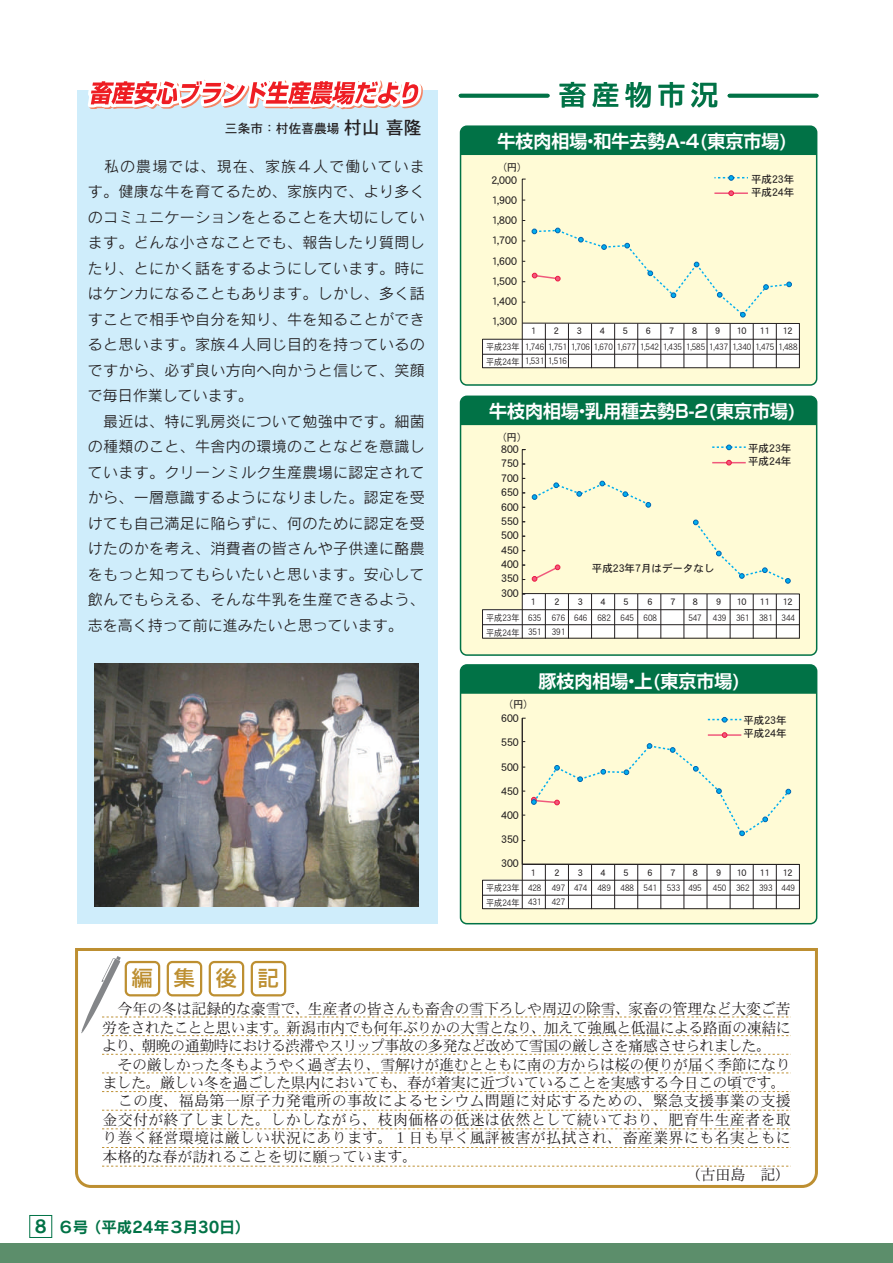
<style>
.page{position:relative;width:893px;height:1263px;background:#fff}
.page>*{position:absolute;margin:0;border:0;box-sizing:border-box;transform-origin:0 0}
.t1{font:500 27px "Shin Go";letter-spacing:.22em;color:#017246}
.t2{font:500 21px "Shin Go Pro";color:#bd8f31}
.t3{font:700 18px "Shin Go Pro De";color:#fff}
.t4{font:15.6px "Rodin CID B";letter-spacing:-.01em;color:#017246}
.t5{font:15px/25.5px "Rodin CID M";letter-spacing:.02em;color:#231f20}
.t6{font:15px/18.5px "DFPHS Mincho CID W3";color:#231f20;text-align:justify}
.t7{font:15px "DFPHS Mincho CID W3";letter-spacing:.02em;color:#231f20}
.t8{font:15px "DFPHS Mincho CID W3";letter-spacing:-.03em;color:#231f20}
.t9{font:15px "DFPHS Mincho CID W3";letter-spacing:-.025em;color:#231f20}
.t10{font:12.75px "DFPHS Gothic CID W5";color:#231f20}
.t11{font:10.5px/14.4px "DFPHS Gothic CID W5";color:#231f20}
.t12{font:10.5px "MS Gothic";color:#231f20}
.t13{font:9px/14.7px "DFPHS Gothic CID W3";color:#231f20;scale:.9 1}
.t14{font:9px "DFPHS Gothic CID W5";color:#231f20}
.s1{font-size:18px}
.s2{font-size:17.25px}
</style>
<div class="page">
<div style="left:0;top:1244px;width:893px;height:19px;background:#5c8e6b"></div>
<svg style="left:75px;top:948px;width:743px;height:240px"></svg>
<div style="left:461px;top:126px;width:356px;height:259px;background:#fffbd6;border-radius:6px"></div>
<div style="left:460px;top:125px;width:357px;height:261px;border:2px solid #017246;border-radius:6px"></div>
<div style="left:461px;top:396px;width:356px;height:259px;background:#fffbd6;border-radius:6px"></div>
<div style="left:460px;top:396px;width:357px;height:260px;border:2px solid #017246;border-radius:6px"></div>
<div style="left:461px;top:665px;width:356px;height:259px;background:#fffbd6;border-radius:6px"></div>
<div style="left:460px;top:664px;width:357px;height:260px;border:2px solid #017246;border-radius:6px"></div>
<div style="left:77px;top:90px;width:360px;height:834px;background:#cfedfb"></div>
<svg style="left:102px;top:1054px;width:689px;height:1px"></svg>
<svg style="left:102px;top:1072px;width:689px;height:1px"></svg>
<svg style="left:102px;top:1091px;width:689px;height:1px"></svg>
<svg style="left:102px;top:1110px;width:689px;height:1px"></svg>
<svg style="left:102px;top:1128px;width:689px;height:1px"></svg>
<svg style="left:102px;top:1166px;width:689px;height:1px"></svg>
<svg style="left:102px;top:1147px;width:689px;height:1px"></svg>
<svg style="left:81px;top:956px;width:710px;height:80px"></svg>
<img style="left:94px;top:663px;width:325px;height:243px">
<svg style="left:88px;top:79px;width:335px;height:31px"></svg>
<div style="left:29px;top:1215px;width:23px;height:23px;border:1px solid #017246"></div>
<svg style="left:460px;top:94px;width:88px;height:4px"></svg>
<svg style="left:729px;top:94px;width:88px;height:4px"></svg>
<div style="left:461px;top:126px;width:356px;height:29px;background:#017246"></div>
<div style="left:461px;top:396px;width:356px;height:29px;background:#017246"></div>
<div style="left:461px;top:665px;width:356px;height:29px;background:#017246"></div>
<svg style="left:482px;top:175px;width:318px;height:194px"></svg>
<svg style="left:482px;top:445px;width:318px;height:194px"></svg>
<svg style="left:482px;top:717px;width:318px;height:193px"></svg>
<p class="t10" style="left:225px;top:121px;width:198px">三条市：村佐喜農場 <span class="s1">村山 喜隆</span></p>
<p class="t5" style="left:88px;top:153px;width:338px">　私の農場では、現在、家族４人で働いています。健康な牛を育てるため、家族内で、より多くのコミュニケーションをとることを大切にしています。どんな小さなことでも、報告したり質問したり、とにかく話をするようにしています。時にはケンカになることもあります。しかし、多く話すことで相手や自分を知り、牛を知ることができると思います。家族４人同じ目的を持っているのですから、必ず良い方向へ向かうと信じて、笑顔で毎日作業しています。<br>　最近は、特に乳房炎について勉強中です。細菌の種類のこと、牛舎内の環境のことなどを意識しています。クリーンミルク生産農場に認定されてから、一層意識するようになりました。認定を受けても自己満足に陥らずに、何のために認定を受けたのかを考え、消費者の皆さんや子供達に酪農をもっと知ってもらいたいと思います。安心して飲んでもらえる、そんな牛乳を生産できるよう、志を高く持って前に進みたいと思っています。</p>
<h2 class="t2" style="left:132px;top:960px;width:149px">編集後記</h2>
<h1 class="t1" style="left:559px;top:77px;width:160px">畜産物市況</h1>
<p class="t3" style="left:498px;top:126px;width:291px">牛枝肉相場・和牛去勢A-4(東京市場)</p>
<p class="t12" style="left:502px;top:162px;width:22px">(円)</p>
<p class="t11" style="left:491px;top:170px;width:27px;line-height:20.2px;text-align:justify">2,000<br>1,900<br>1,800<br>1,700<br>1,600<br>1,500<br>1,400<br>1,300</p>
<p class="t11" style="left:751px;top:173px;width:45px;line-height:12.6px">平成23年平成24年</p>
<p class="t14" style="left:531px;top:326px;width:7px">1</p>
<p class="t14" style="left:554px;top:326px;width:7px">2</p>
<p class="t14" style="left:577px;top:326px;width:7px">3</p>
<p class="t14" style="left:600px;top:326px;width:7px">4</p>
<p class="t14" style="left:623px;top:326px;width:7px">5</p>
<p class="t14" style="left:646px;top:326px;width:7px">6</p>
<p class="t14" style="left:669px;top:326px;width:7px">7</p>
<p class="t14" style="left:692px;top:326px;width:7px">8</p>
<p class="t14" style="left:715px;top:326px;width:7px">9</p>
<p class="t14" style="left:736px;top:326px;width:12px">10</p>
<p class="t14" style="left:759px;top:326px;width:12px">11</p>
<p class="t14" style="left:783px;top:326px;width:12px">12</p>
<p class="t13" style="left:486px;top:339px;width:92px">平成23年<br>平成24年 1,531 1,516</p>
<p class="t13" style="left:525px;top:340px;width:304px">1,746 1,751 1,706 1,670 1,677 1,542 1,435 1,585 1,437 1,340 1,475 1,488</p>
<p class="t3" style="left:489px;top:396px;width:308px">牛枝肉相場・乳用種去勢B-2(東京市場)</p>
<p class="t12" style="left:501px;top:432px;width:22px">(円)</p>
<p class="t11" style="left:501px;top:442px;width:19px;text-align:justify">800<br>750<br>700<br>650<br>600<br>550<br>500<br>450<br>400<br>350<br>300</p>
<p class="t11" style="left:748px;top:442px;width:45px;line-height:12.6px">平成23年平成24年</p>
<p class="t11" style="left:592px;top:561px;width:124px">平成23年7月はデータなし</p>
<p class="t14" style="left:530px;top:597px;width:7px">1</p>
<p class="t14" style="left:555px;top:597px;width:7px">2</p>
<p class="t14" style="left:578px;top:597px;width:7px">3</p>
<p class="t14" style="left:600px;top:597px;width:7px">4</p>
<p class="t14" style="left:623px;top:597px;width:7px">5</p>
<p class="t14" style="left:647px;top:597px;width:7px">6</p>
<p class="t14" style="left:670px;top:597px;width:7px">7</p>
<p class="t14" style="left:693px;top:597px;width:7px">8</p>
<p class="t14" style="left:716px;top:597px;width:7px">9</p>
<p class="t14" style="left:736px;top:597px;width:12px">10</p>
<p class="t14" style="left:759px;top:597px;width:12px">11</p>
<p class="t14" style="left:783px;top:597px;width:12px">12</p>
<p class="t13" style="left:486px;top:610px;width:89px;line-height:14.1px">平成23年<br>平成24年 351 391</p>
<p class="t13" style="left:528px;top:610px;width:145px">635 676 646 682 645 608</p>
<p class="t13" style="left:688px;top:610px;width:120px">547 439 361 381 344</p>
<p class="t3" style="left:538px;top:666px;width:203px">豚枝肉相場・上(東京市場)</p>
<p class="t12" style="left:508px;top:699px;width:22px">(円)</p>
<p class="t11" style="left:501px;top:711px;width:19px">600</p>
<p class="t11" style="left:501px;top:735px;width:19px">550</p>
<p class="t11" style="left:501px;top:759px;width:19px">500</p>
<p class="t11" style="left:501px;top:783px;width:19px">450</p>
<p class="t11" style="left:501px;top:808px;width:19px">400</p>
<p class="t11" style="left:501px;top:832px;width:19px">350</p>
<p class="t11" style="left:501px;top:856px;width:19px">300</p>
<p class="t11" style="left:743px;top:714px;width:45px;line-height:12.6px">平成23年平成24年</p>
<p class="t14" style="left:530px;top:867px;width:7px">1</p>
<p class="t14" style="left:555px;top:867px;width:7px">2</p>
<p class="t14" style="left:578px;top:867px;width:7px">3</p>
<p class="t14" style="left:600px;top:867px;width:7px">4</p>
<p class="t14" style="left:623px;top:867px;width:7px">5</p>
<p class="t14" style="left:647px;top:867px;width:7px">6</p>
<p class="t14" style="left:670px;top:867px;width:7px">7</p>
<p class="t14" style="left:693px;top:867px;width:7px">8</p>
<p class="t14" style="left:716px;top:867px;width:7px">9</p>
<p class="t14" style="left:736px;top:867px;width:12px">10</p>
<p class="t14" style="left:759px;top:867px;width:12px">11</p>
<p class="t14" style="left:783px;top:867px;width:12px">12</p>
<p class="t13" style="left:486px;top:880px;width:89px">平成23年<br>平成24年 431 427</p>
<p class="t13" style="left:528px;top:881px;width:298px">428 497 474 489 488 541 533 495 450 362 393 449</p>
<p class="t6" style="left:102px;top:999px;width:690px">　今年の冬は記録的な豪雪で、生産者の皆さんも畜舎の雪下ろしや周辺の除雪、家畜の管理など大変ご苦労をされたことと思います。新潟市内でも何年ぶりかの大雪となり、加えて強風と低温による路面の凍結により、朝晩の通勤時における渋滞やスリップ事故の多発など改めて雪国の厳しさを痛感させられました。</p>
<p class="t9" style="left:117px;top:1056px;width:675px">その厳しかった冬もようやく過ぎ去り、雪解けが進むとともに南の方からは桜の便りが届く季節になり</p>
<p class="t8" style="left:102px;top:1074px;width:685px">ました。厳しい冬を過ごした県内においても、春が着実に近づいていることを実感する今日この頃です。</p>
<p class="t7" style="left:118px;top:1093px;width:674px">この度、福島第一原子力発電所の事故によるセシウム問題に対応するための、緊急支援事業の支援</p>
<p class="t7" style="left:102px;top:1111px;width:690px">金交付が終了しました。しかしながら、枝肉価格の低迷は依然として続いており、肥育牛生産者を取</p>
<p class="t7" style="left:102px;top:1130px;width:690px">り巻く経営環境は厳しい状況にあります。１日も早く風評被害が払拭され、畜産業界にも名実ともに</p>
<p class="t6" style="left:102px;top:1147px;width:317px">本格的な春が訪れることを切に願っています。</p>
<p class="t6" style="left:685px;top:1165px;width:106px">（古田島　記）</p>
<p class="t4" style="left:35px;top:1216px;width:217px"><span class="s2">8</span> ６号 （平成24年３月30日）</p>
</div>
